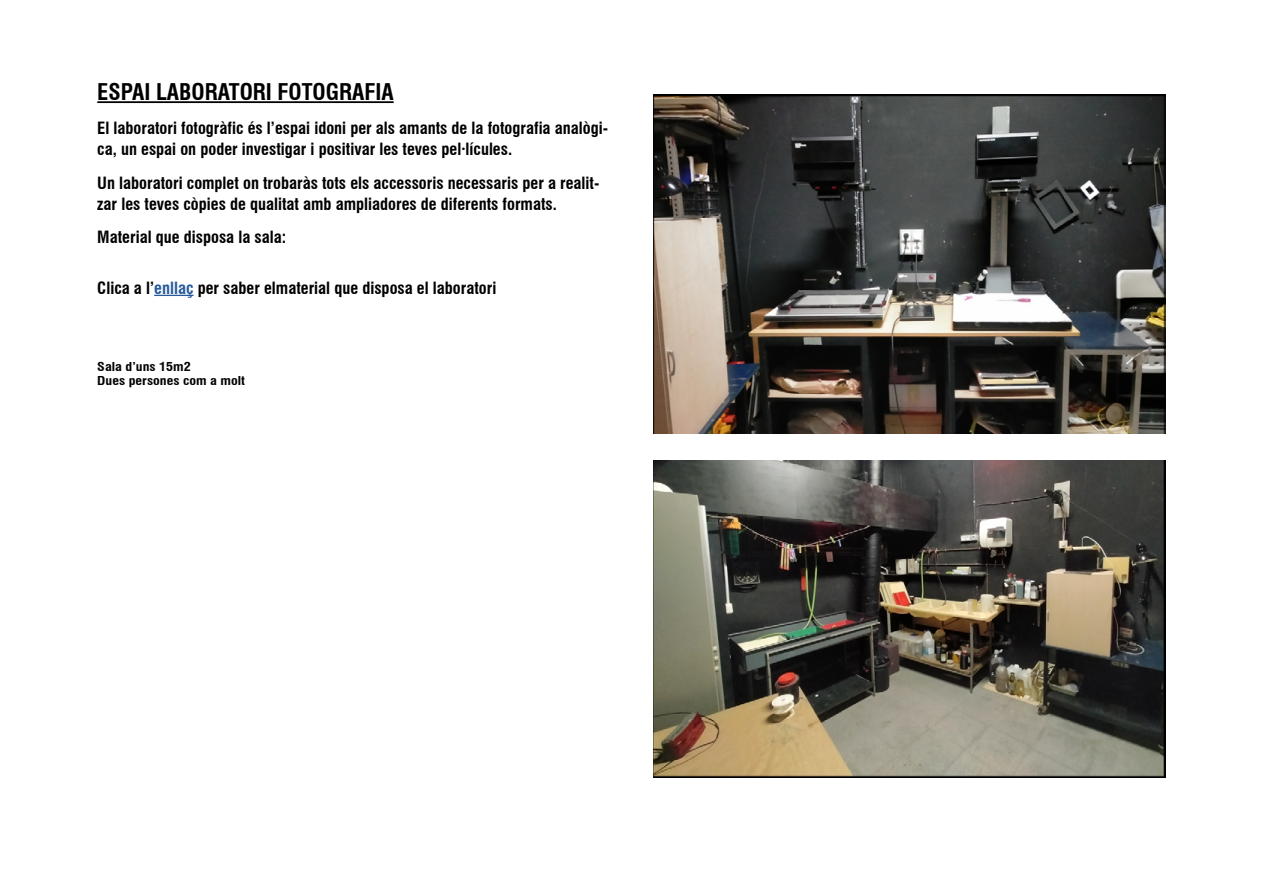
<style>
.page{position:relative;width:1263px;height:893px;background:#fff}
.page>*{position:absolute;margin:0;border:0;box-sizing:border-box;transform-origin:0 0}
.t1{font:700 condensed 22.5px "Swiss 721 BT";color:#000}
.t2{font:700 condensed 16.5px/21px "Swiss 721 BT";color:#000}
.t3{font:700 condensed 12px/14.4px "Swiss 721 BT";color:#000;scale:1.17 1}
.s1{color:#275b9b}
</style>
<div class="page">
<hr style="left:97px;top:101px;width:297px;height:2px;background:#000">
<hr style="left:154px;top:295px;width:40px;height:1px;background:#275b9b">
<img style="left:654px;top:94px;width:512px;height:340px">
<img style="left:654px;top:461px;width:512px;height:316px">
<h1 class="t1" style="left:97px;top:78px;width:298px">ESPAI LABORATORI FOTOGRAFIA</h1>
<p class="t2" style="left:97px;top:117px;width:512px">El laboratori fotogràfic és l’espai idoni per als amants de la fotografia analògi&shy;ca, un espai on poder investigar i positivar les teves pel·lícules.</p>
<p class="t2" style="left:97px;top:172px;width:504px">Un laboratori complet on trobaràs tots els accessoris necessaris per a realit&shy;zar les teves còpies de qualitat amb ampliadores de diferents formats.</p>
<p class="t2" style="left:97px;top:227px;width:190px">Material que disposa la sala:</p>
<p class="t2" style="left:97px;top:277px;width:400px">Clica a l’<span class="s1">enllaç</span> per saber elmaterial que disposa el laboratori</p>
<p class="t3" style="left:97px;top:359px;width:128px">Sala d’uns 15m2<br>Dues persones com a molt</p>
</div>
